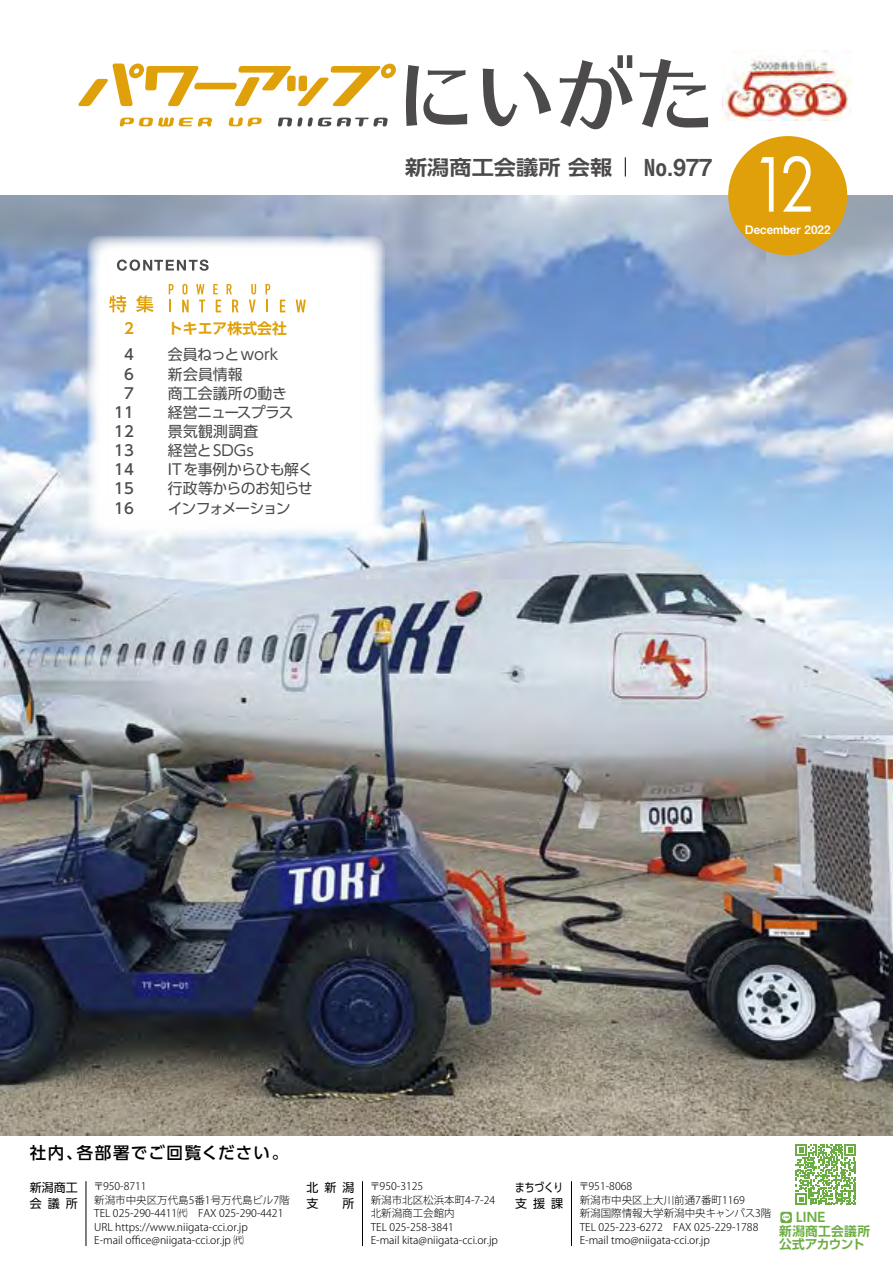
<style>
.page{position:relative;width:893px;height:1263px;background:#fff}
.page>*{position:absolute;margin:0;border:0;box-sizing:border-box;transform-origin:0 0}
.t1{font:23.4px "Midashi Go Pr 6 N MB31";color:#4c4a4a}
.t2{font:700 20.25px "UD Shin Go Pr 6 N De";color:#4c4a4a;scale:1.1 1}
.t3{font:500 16.5px "UD Shin Go Pro";letter-spacing:.09em;color:#000}
.t4{font:14.85px/19.2px "UD Shin Go Pr 6 N";letter-spacing:-.01em;color:#4c4a4a}
.t5{font:500 14.85px/19.2px "UD Shin Go Pr 6 N";color:#4c4a4a;text-align:right}
.t6{font:700 14.85px "UD Shin Go Pr 6 N De";color:#e0a009}
.t7{font:700 12.75px/13.5px "UD Shin Go Pr 6 N De";letter-spacing:.005em;color:#6cad43}
.t8{font:12px/16.5px "UD Shin Go Pro";color:#000}
.t9{font:12px/16.5px "UD Shin Go Pro";color:#000;scale:.8 1}
.t10{font:11.7px "Midashi Go Pr 6 N MB31";color:#fff}
.t11{font:300 10.5px/13.5px "Koz Go Pro";color:#000}
</style>
<div class="page">
<img style="left:0;top:196px;width:893px;height:939px">
<svg style="left:406px;top:65px;width:61px;height:61px"></svg>
<svg style="left:483px;top:69px;width:68px;height:57px"></svg>
<svg style="left:560px;top:55px;width:73px;height:74px"></svg>
<svg style="left:640px;top:59px;width:68px;height:69px"></svg>
<img style="left:723px;top:51px;width:128px;height:69px">
<svg style="left:625px;top:157px;width:1px;height:19px"></svg>
<hr style="left:86px;top:1181px;width:1px;height:65px;background:#000">
<hr style="left:362px;top:1181px;width:1px;height:65px;background:#000">
<hr style="left:571px;top:1181px;width:1px;height:65px;background:#000">
<svg style="left:78px;top:63px;width:318px;height:64px"></svg>
<svg style="left:780px;top:1144px;width:76px;height:80px"></svg>
<div style="left:728px;top:136px;width:119px;height:119px;background:#e0a009;border-radius:50%"></div>
<svg style="left:760px;top:156px;width:51px;height:56px"></svg>
<div style="left:87px;top:235px;width:298px;height:304px;background:#fff;border-radius:13px"></div>
<svg style="left:117px;top:260px;width:92px;height:11px"></svg>
<svg style="left:109px;top:295px;width:17px;height:17px"></svg>
<svg style="left:136px;top:295px;width:18px;height:17px"></svg>
<svg style="left:169px;top:284px;width:5px;height:10px"></svg>
<svg style="left:182px;top:284px;width:5px;height:10px"></svg>
<svg style="left:196px;top:284px;width:8px;height:10px"></svg>
<svg style="left:213px;top:284px;width:5px;height:10px"></svg>
<svg style="left:227px;top:284px;width:5px;height:10px"></svg>
<svg style="left:251px;top:284px;width:5px;height:10px"></svg>
<svg style="left:265px;top:284px;width:5px;height:10px"></svg>
<svg style="left:169px;top:300px;width:2px;height:12px"></svg>
<svg style="left:182px;top:300px;width:7px;height:12px"></svg>
<svg style="left:199px;top:300px;width:6px;height:12px"></svg>
<svg style="left:216px;top:300px;width:5px;height:12px"></svg>
<svg style="left:232px;top:300px;width:7px;height:12px"></svg>
<svg style="left:249px;top:300px;width:7px;height:12px"></svg>
<svg style="left:267px;top:300px;width:1px;height:12px"></svg>
<svg style="left:280px;top:300px;width:5px;height:12px"></svg>
<svg style="left:296px;top:300px;width:10px;height:12px"></svg>
<h3 class="t6" style="left:124px;top:316px;width:11px">2</h3>
<h3 class="t6" style="left:168px;top:316px;width:121px">トキエア株式会社</h3>
<h3 class="t5" style="left:114px;top:345px;width:21px">4<br>6<br>7<br>11<br>12<br>13<br>14<br>15<br>16</h3>
<h3 class="t4" style="left:168px;top:345px;width:147px">会員ねっとwork<br>新会員情報<br>商工会議所の動き<br>経営ニュースプラス<br>景気観測調査<br>経営とSDGs<br>ITを事例からひも解く行政等からのお知らせインフォメーション</h3>
<h2 class="t2" style="left:405px;top:150px;width:190px">新潟商工会議所 会報</h2>
<h1 class="t1" style="left:644px;top:148px;width:70px">No.977</h1>
<p class="t10" style="left:745px;top:220px;width:87px">December 2022</p>
<h3 class="t3" style="left:30px;top:1139px;width:260px">社内、各部署でご回覧ください。</h3>
<p class="t11" style="left:93px;top:1180px;width:198px">〒950-8711<br>新潟市中央区万代島5番1号万代島ビル7階<br>TEL 025-290-4411㈹　FAX 025-290-4421<br>URL https://www.niigata-cci.or.jp<br>E-mail office@niigata-cci.or.jp ㈹</p>
<p class="t9" style="left:515px;top:1178px;width:61px">まちづくり支援課</p>
<p class="t8" style="left:30px;top:1178px;width:49px">新潟商工会議所</p>
<p class="t11" style="left:370px;top:1180px;width:130px">〒950-3125<br>新潟市北区松浜本町4-7-24北新潟商工会館内<br>TEL 025-258-3841<br>E-mail kita@niigata-cci.or.jp</p>
<p class="t8" style="left:307px;top:1178px;width:49px">北新潟支　　所</p>
<p class="t11" style="left:579px;top:1180px;width:194px">〒951-8068<br>新潟市中央区上大川前通7番町1169<br>新潟国際情報大学新潟中央キャンパス3階<br>TEL 025-223-6272　FAX 025-229-1788<br>E-mail tmo@niigata-cci.or.jp</p>
<p class="t7" style="left:779px;top:1210px;width:92px;text-indent:17px">LINE<br>新潟商工会議所公式アカウント</p>
</div>
